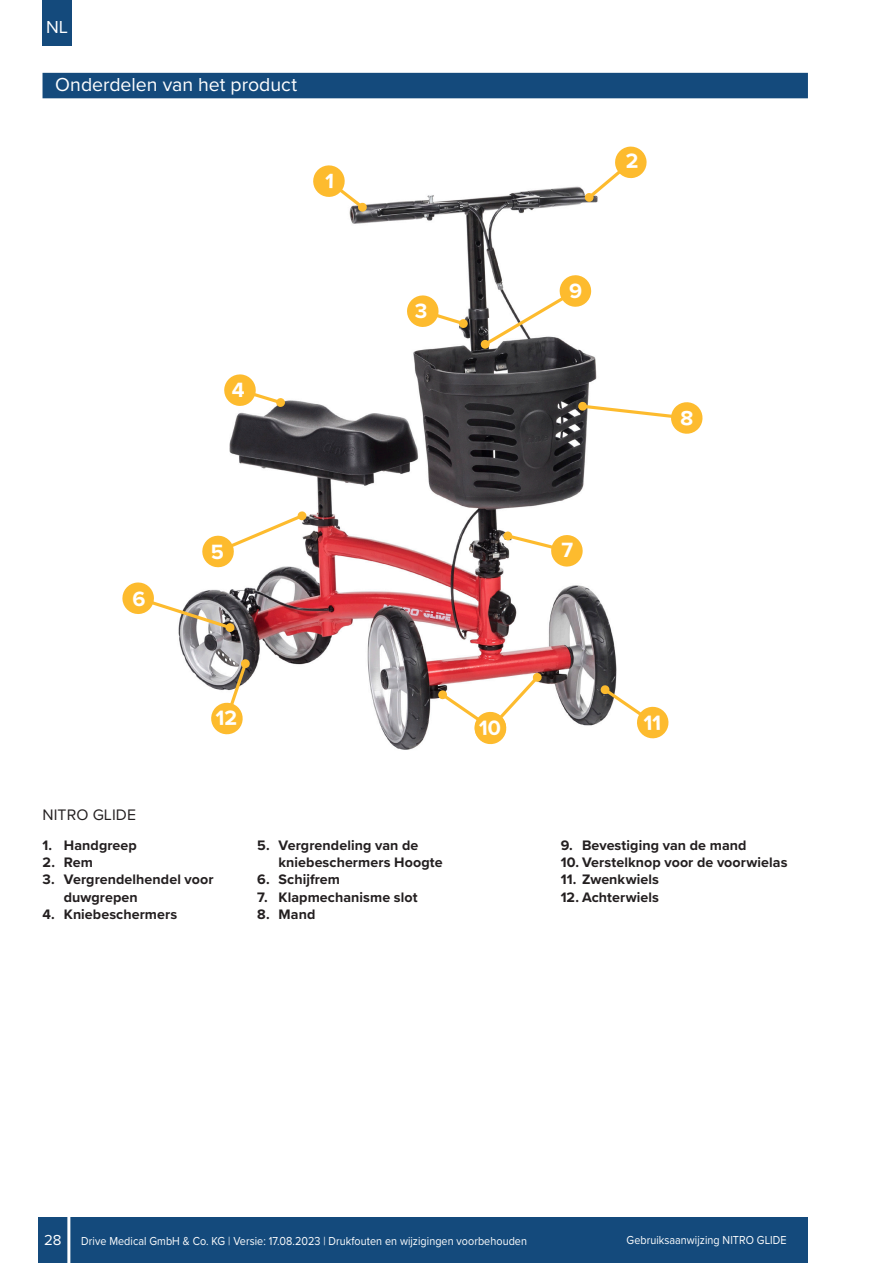
<style>
.page{position:relative;width:893px;height:1263px;background:#fff}
.page>*{position:absolute;margin:0;border:0;box-sizing:border-box;transform-origin:0 0}
.t1{font:700 21.45px "Proxima Nova";color:#fff}
.t2{font:19.5px "Proxima Nova";color:#fff}
.t3{font:18px "Proxima Nova";color:#fff}
.t4{font:15.75px "Proxima Nova";letter-spacing:.005em;color:#231f20}
.t5{font:15px "Proxima Nova";color:#fff}
.t6{font:700 14.25px/17.1px "Proxima Nova";letter-spacing:.005em;color:#231f20}
.t7{font:12px "Proxima Nova";letter-spacing:.005em;color:#fff;scale:.9 1}
</style>
<div class="page">
<div style="left:38px;top:1217px;width:770px;height:46px;background:#144a7c"></div>
<hr style="left:67px;top:1211px;width:3px;height:52px;background:#fff">
<div style="left:43px;top:0;width:29px;height:46px;background:#144a7c"></div>
<img style="left:178px;top:186px;width:439px;height:564px">
<div style="left:43px;top:73px;width:765px;height:25px;background:#144a7c"></div>
<svg style="left:406px;top:295px;width:61px;height:33px"></svg>
<svg style="left:223px;top:374px;width:61px;height:33px"></svg>
<svg style="left:504px;top:532px;width:79px;height:35px"></svg>
<svg style="left:122px;top:582px;width:112px;height:49px"></svg>
<svg style="left:200px;top:511px;width:107px;height:58px"></svg>
<svg style="left:481px;top:274px;width:111px;height:75px"></svg>
<svg style="left:311px;top:165px;width:56px;height:47px"></svg>
<svg style="left:585px;top:146px;width:62px;height:56px"></svg>
<svg style="left:578px;top:400px;width:125px;height:35px"></svg>
<svg style="left:438px;top:672px;width:104px;height:74px"></svg>
<svg style="left:600px;top:685px;width:69px;height:55px"></svg>
<svg style="left:209px;top:659px;width:41px;height:77px"></svg>
<p class="t3" style="left:46px;top:14px;width:23px">NL</p>
<h2 class="t2" style="left:55px;top:70px;width:243px">Onderdelen van het product</h2>
<h1 class="t1" style="left:132px;top:582px;width:15px">6</h1>
<h1 class="t1" style="left:232px;top:374px;width:14px">4</h1>
<h1 class="t1" style="left:211px;top:535px;width:15px">5</h1>
<h1 class="t1" style="left:415px;top:295px;width:14px">3</h1>
<p class="t4" style="left:43px;top:802px;width:95px">NITRO GLIDE</p>
<p class="t6" style="left:43px;top:837px;width:96px">1. Handgreep</p>
<p class="t6" style="left:43px;top:854px;width:52px">2. Rem</p>
<p class="t6" style="left:64px;top:871px;width:151px;text-indent:-21px">3. Vergrendelhendel voor duwgrepen</p>
<p class="t6" style="left:43px;top:905px;width:136px">4. Kniebeschermers</p>
<p class="t6" style="left:278px;top:837px;width:166px;text-indent:-21px">5. Vergrendeling van de kniebeschermers Hoogte</p>
<p class="t6" style="left:257px;top:871px;width:84px">6. Schijfrem</p>
<p class="t6" style="left:257px;top:888px;width:162px">7. Klapmechanisme slot</p>
<p class="t6" style="left:257px;top:905px;width:60px">8. Mand</p>
<h1 class="t1" style="left:569px;top:275px;width:15px">9</h1>
<h1 class="t1" style="left:562px;top:534px;width:13px">7</h1>
<p class="t6" style="left:561px;top:837px;width:187px">9. Bevestiging van de mand</p>
<p class="t6" style="left:561px;top:854px;width:228px">10. Verstelknop voor de voorwielas</p>
<p class="t6" style="left:561px;top:871px;width:100px">11. Zwenkwiels</p>
<p class="t6" style="left:561px;top:888px;width:100px">12. Achterwiels</p>
<p class="t5" style="left:44px;top:1229px;width:19px">28</p>
<p class="t7" style="left:81px;top:1232px;width:497px">Drive Medical GmbH &amp; Co. KG | Versie: 17.08.2023 | Drukfouten en wijzigingen voorbehouden</p>
<p class="t7" style="left:627px;top:1231px;width:179px">Gebruiksaanwijzing NITRO GLIDE</p>
</div>
